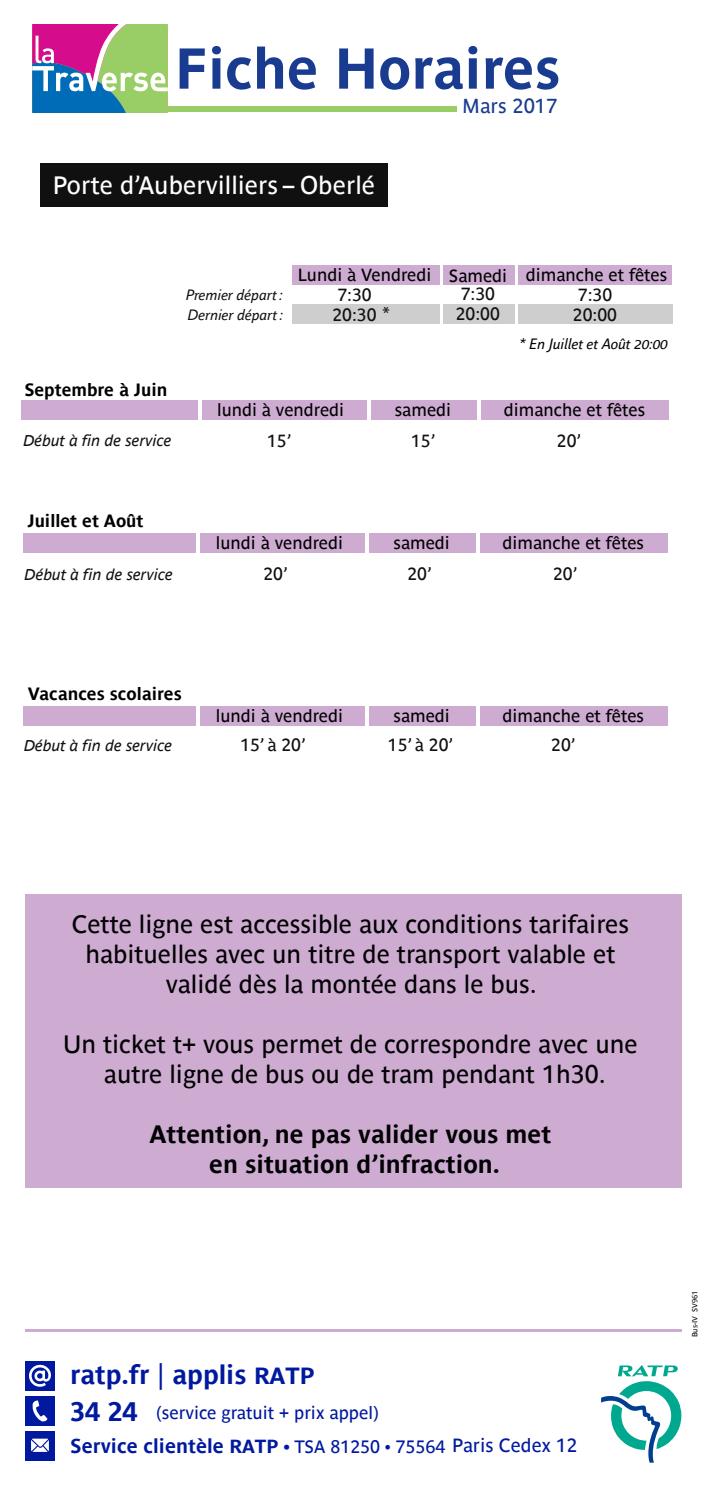
<style>
.page{position:relative;width:709px;height:1489px;background:#fff}
.page>*{position:absolute;margin:0;border:0;box-sizing:border-box;transform-origin:0 0}
.t1{font:700 57px "Parisine TT";color:#1a3c90}
.t2{font:700 26.75px/37.5px "Parisine TT";color:#00199f}
.t3{font:25px/30px "Parisine TT";color:#010002;text-align:center}
.t4{font:700 25px/30px "Parisine TT";color:#010002;text-align:center}
.t5{font:25px "Parisine TT";color:#fff}
.t6{font:20.25px "Parisine TT";color:#1a3c90}
.t7{font:700 20px "Parisine TT";color:#00199f}
.t8{font:700 17.75px "Parisine TT";color:#000}
.t9{font:17.75px "Parisine TT";color:#00199f}
.t10{font:17.75px "Myriad Pro";color:#000}
.t11{font:17.5px "Parisine TT";color:#010002}
.t12{font:17.5px/19.2px "Parisine TT";color:#101010}
.t13{font:italic 15.5px "Parisine TT";color:#101010}
.t14{font:italic 15px/20px "Parisine Office";color:#101010}
.t15{font:italic 15px "Parisine Office";color:#000}
.t16{font:7.5px "Parisine TT";color:#101010}
.s1{font-weight:400}
.s2{font-size:23.25px}
.s3{font-size:19px}
.s4{font-size:17.75px}
.s5{font-weight:400;font-size:17.75px}
.s6{font-weight:400;font-size:19px}
</style>
<div class="page">
<svg style="left:601px;top:1365px;width:80px;height:97px"></svg>
<div style="left:25px;top:1360px;width:30px;height:30px;background:#00199f"></div>
<svg style="left:29px;top:1364px;width:22px;height:22px"></svg>
<div style="left:25px;top:1395px;width:30px;height:30px;background:#00199f"></div>
<svg style="left:32px;top:1400px;width:15px;height:21px"></svg>
<div style="left:25px;top:1430px;width:30px;height:30px;background:#00199f"></div>
<svg style="left:31px;top:1438px;width:18px;height:13px"></svg>
<hr style="left:25px;top:1328px;width:656px;height:3px;background:#ceacd2">
<div style="left:293px;top:265px;width:379px;height:20px;background:#ceacd2"></div>
<div style="left:292px;top:304px;width:380px;height:20px;background:#cecece"></div>
<hr style="left:515px;top:259px;width:3px;height:72px;background:#fff">
<hr style="left:440px;top:260px;width:3px;height:72px;background:#fff">
<div style="left:23px;top:706px;width:645px;height:19px;background:#ceacd2"></div>
<hr style="left:476px;top:696px;width:3px;height:112px;background:#fff">
<hr style="left:366px;top:695px;width:3px;height:117px;background:#fff">
<hr style="left:196px;top:697px;width:3px;height:114px;background:#fff">
<div style="left:23px;top:533px;width:645px;height:19px;background:#ceacd2"></div>
<hr style="left:476px;top:518px;width:3px;height:55px;background:#fff">
<hr style="left:196px;top:518px;width:3px;height:56px;background:#fff">
<div style="left:41px;top:163px;width:347px;height:44px;background:#101010"></div>
<div style="left:25px;top:894px;width:656px;height:293px;background:#ceacd2"></div>
<div style="left:21px;top:400px;width:648px;height:20px;background:#ceacd2"></div>
<hr style="left:477px;top:391px;width:4px;height:112px;background:#fff">
<hr style="left:367px;top:389px;width:3px;height:117px;background:#fff">
<hr style="left:366px;top:513px;width:3px;height:57px;background:#fff">
<hr style="left:198px;top:392px;width:3px;height:114px;background:#fff">
<div style="left:33px;top:107px;width:424px;height:5px;background:#99cd65"></div>
<svg style="left:32px;top:25px;width:136px;height:87px"></svg>
<h1 class="t1" style="left:175px;top:35px;width:387px">Fiche Horaires</h1>
<p class="t5" style="left:53px;top:171px;width:323px">Porte d’Aubervilliers–Oberlé</p>
<p class="t6" style="left:462px;top:94px;width:97px">Mars 2017</p>
<p class="t8" style="left:24px;top:379px;width:144px">Septembre à Juin</p>
<p class="t13" style="left:23px;top:431px;width:150px">Début à fin de service</p>
<p class="t14" style="left:186px;top:284px;width:99px">Premier départ :<br>Dernier départ :</p>
<p class="t11" style="left:298px;top:265px;width:135px">Lundi à Vendredi</p>
<p class="t11" style="left:526px;top:265px;width:143px">dimanche et fêtes</p>
<p class="t12" style="left:337px;top:285px;width:36px">7:30</p>
<p class="t12" style="left:578px;top:285px;width:36px">7:30</p>
<p class="t12" style="left:332px;top:305px;width:46px">20:30</p>
<p class="t11" style="left:449px;top:266px;width:60px">Samedi</p>
<p class="t12" style="left:456px;top:284px;width:46px">7:30<br>20:00</p>
<p class="t10" style="left:382px;top:302px;width:9px">*</p>
<p class="t12" style="left:573px;top:304px;width:46px">20:00</p>
<p class="t15" style="left:519px;top:333px;width:150px">* En Juillet et Août 20:00</p>
<p class="t11" style="left:395px;top:399px;width:58px">samedi</p>
<p class="t11" style="left:504px;top:399px;width:143px">dimanche et fêtes</p>
<p class="t11" style="left:217px;top:399px;width:129px">lundi à vendredi</p>
<p class="t12" style="left:267px;top:430px;width:26px">15’</p>
<p class="t12" style="left:411px;top:430px;width:26px">15’</p>
<p class="t12" style="left:557px;top:430px;width:26px">20’</p>
<p class="t8" style="left:28px;top:510px;width:117px">Juillet et Août</p>
<p class="t11" style="left:216px;top:532px;width:129px">lundi à vendredi</p>
<p class="t11" style="left:393px;top:532px;width:58px">samedi</p>
<p class="t11" style="left:502px;top:532px;width:143px">dimanche et fêtes</p>
<p class="t12" style="left:263px;top:564px;width:26px">20’</p>
<p class="t12" style="left:407px;top:564px;width:26px">20’</p>
<p class="t13" style="left:25px;top:565px;width:150px">Début à fin de service</p>
<p class="t12" style="left:553px;top:564px;width:26px">20’</p>
<p class="t8" style="left:28px;top:683px;width:156px">Vacances scolaires</p>
<p class="t13" style="left:24px;top:736px;width:150px">Début à fin de service</p>
<p class="t11" style="left:216px;top:705px;width:129px">lundi à vendredi</p>
<p class="t11" style="left:393px;top:705px;width:58px">samedi</p>
<p class="t11" style="left:502px;top:705px;width:143px">dimanche et fêtes</p>
<p class="t12" style="left:240px;top:735px;width:67px">15’ à 20’</p>
<p class="t12" style="left:388px;top:735px;width:67px">15’ à 20’</p>
<p class="t12" style="left:551px;top:735px;width:26px">20’</p>
<p class="t3" style="left:72px;top:908px;width:558px">Cette ligne est accessible aux conditions tarifaires habituelles avec un titre de transport valable et validé dès la montée dans le bus.</p>
<p class="t3" style="left:63px;top:1028px;width:576px">Un ticket t+ vous permet de correspondre avec une autre ligne de bus ou de tram pendant 1h30.</p>
<p class="t4" style="left:149px;top:1118px;width:403px">Attention, ne pas valider vous met en situation d’infraction.</p>
<p class="t2" style="left:70px;top:1355px;width:246px">ratp.fr <span class="s1">|</span> applis <span class="s2">RATP<br></span>34 24</p>
<p class="t9" style="left:156px;top:1401px;width:224px">(service gratuit + prix appel)</p>
<p class="t7" style="left:70px;top:1433px;width:508px">Service clientèle <span class="s3">RATP</span> <span class="s4">•</span> <span class="s5">TSA 81250 • 75564</span> <span class="s6">Paris Cedex 12</span></p>
<p class="t16" style="left:690px;top:1337px;width:48px;rotate:-90deg">Bus-IV SV961</p>
</div>
